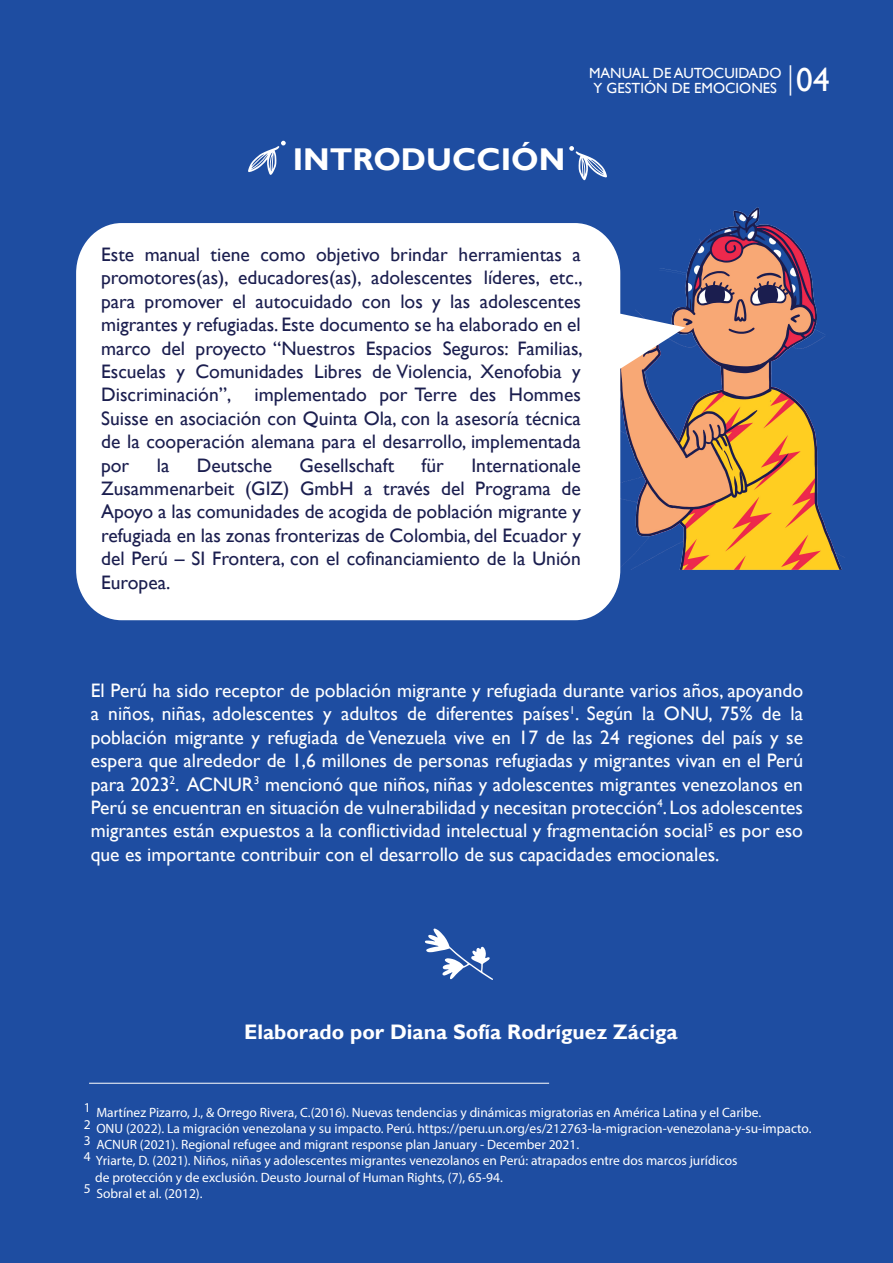
<style>
.page{position:relative;width:893px;height:1263px;background:#1e4da1}
.page>*{position:absolute;margin:0;border:0;box-sizing:border-box;transform-origin:0 0}
.t1{font:700 31.5px "Gill Sans";color:#fff}
.t2{font:700 21px "Gill Sans";color:#fff}
.t3{font:19.5px/23.4px "Gill Sans";color:#1b1e4f;text-align:justify}
.t4{font:19.5px/23.4px "Gill Sans";color:#fff;text-align:justify}
.t5{font:14.7px/14.7px "Gill Sans";color:#fff}
.t6{font:13.5px "Myriad Pro";color:#fff}
.s1{font-size:33.3px}
</style>
<div class="page">
<img style="left:685px;top:207px;width:160px;height:363px">
<svg style="left:425px;top:928px;width:68px;height:52px"></svg>
<svg style="left:569px;top:146px;width:38px;height:34px"></svg>
<svg style="left:248px;top:141px;width:38px;height:34px"></svg>
<svg style="left:76px;top:223px;width:609px;height:397px;background:#eceef3"></svg>
<hr style="left:89px;top:1083px;width:460px;height:1px;background:#fff">
<h1 class="t1" style="left:293px;top:141px;width:274px">INTRODUCCIÓN</h1>
<p class="t5" style="left:594px;top:66px;width:238px;text-indent:-5px">MANUAL DE AUTOCUIDADO<br>Y GESTIÓN DE EMOCIONES <sup>|</sup><span class="s1">04</span></p>
<p class="t3" style="left:101px;top:243px;width:483px">Este manual tiene como objetivo brindar herramientas a promotores(as), educadores(as), adolescentes líderes, etc., para promover el autocuidado con los y las adolescentes migrantes y refugiadas. Este documento se ha elaborado en el marco del proyecto “Nuestros Espacios Seguros: Familias, Escuelas y Comunidades Libres de Violencia, Xenofobia y Discriminación”, implementado por Terre des Hommes Suisse en asociación con Quinta Ola, con la asesoría técnica de la cooperación alemana para el desarrollo, implementada por</p>
<p class="t3" style="left:157px;top:454px;width:14px">la</p>
<p class="t3" style="left:197px;top:454px;width:77px">Deutsche</p>
<p class="t3" style="left:300px;top:454px;width:96px">Gesellschaft</p>
<p class="t3" style="left:422px;top:454px;width:24px">für</p>
<p class="t3" style="left:101px;top:454px;width:481px;text-indent:370px">Internationale Zusammenarbeit (GIZ) GmbH a través del Programa de Apoyo a las comunidades de acogida de población migrante y refugiada en las zonas fronterizas de Colombia, del Ecuador y del Perú – SI Frontera, con el cofinanciamiento de la Unión Europea.</p>
<p class="t4" style="left:91px;top:679px;width:714px">El Perú ha sido receptor de población migrante y refugiada durante varios años, apoyando a niños, niñas, adolescentes y adultos de diferentes países<sup>1</sup>. Según la ONU, 75% de la población migrante y refugiada de Venezuela vive en 17 de las 24 regiones del país y se espera que alrededor de 1,6 millones de personas refugiadas y migrantes vivan en el Perú para 2023<sup>2</sup>. ACNUR<sup>3</sup> mencionó que niños, niñas y adolescentes migrantes venezolanos en Perú se encuentran en situación de vulnerabilidad y necesitan protección<sup>4</sup>. Los adolescentes migrantes están expuestos a la conflictividad intelectual y fragmentación social<sup>5</sup> es por eso que es importante contribuir con el desarrollo de sus capacidades emocionales.</p>
<p class="t2" style="left:244px;top:1019px;width:435px">Elaborado por Diana Sofía Rodríguez Záciga</p>
<p class="t6" style="left:84px;top:1104px;width:679px">1 Martínez Pizarro, J., &amp; Orrego Rivera, C.(2016). Nuevas tendencias y dinámicas migratorias en América Latina y el Caribe.</p>
<p class="t6" style="left:84px;top:1120px;width:729px">2 ONU (2022). La migración venezolana y su impacto. Perú. https://peru.un.org/es/212763-la-migracion-venezolana-y-su-impacto.</p>
<p class="t6" style="left:84px;top:1136px;width:497px">3 ACNUR (2021). Regional refugee and migrant response plan January - December 2021.</p>
<p class="t6" style="left:84px;top:1152px;width:655px">4 Yriarte, D. (2021). Niños, niñas y adolescentes migrantes venezolanos en Perú: atrapados entre dos marcos jurídicos</p>
<p class="t6" style="left:95px;top:1169px;width:409px">de protección y de exclusión. Deusto Journal of Human Rights, (7), 65-94.</p>
<p class="t6" style="left:84px;top:1185px;width:120px">5 Sobral et al. (2012).</p>
</div>
